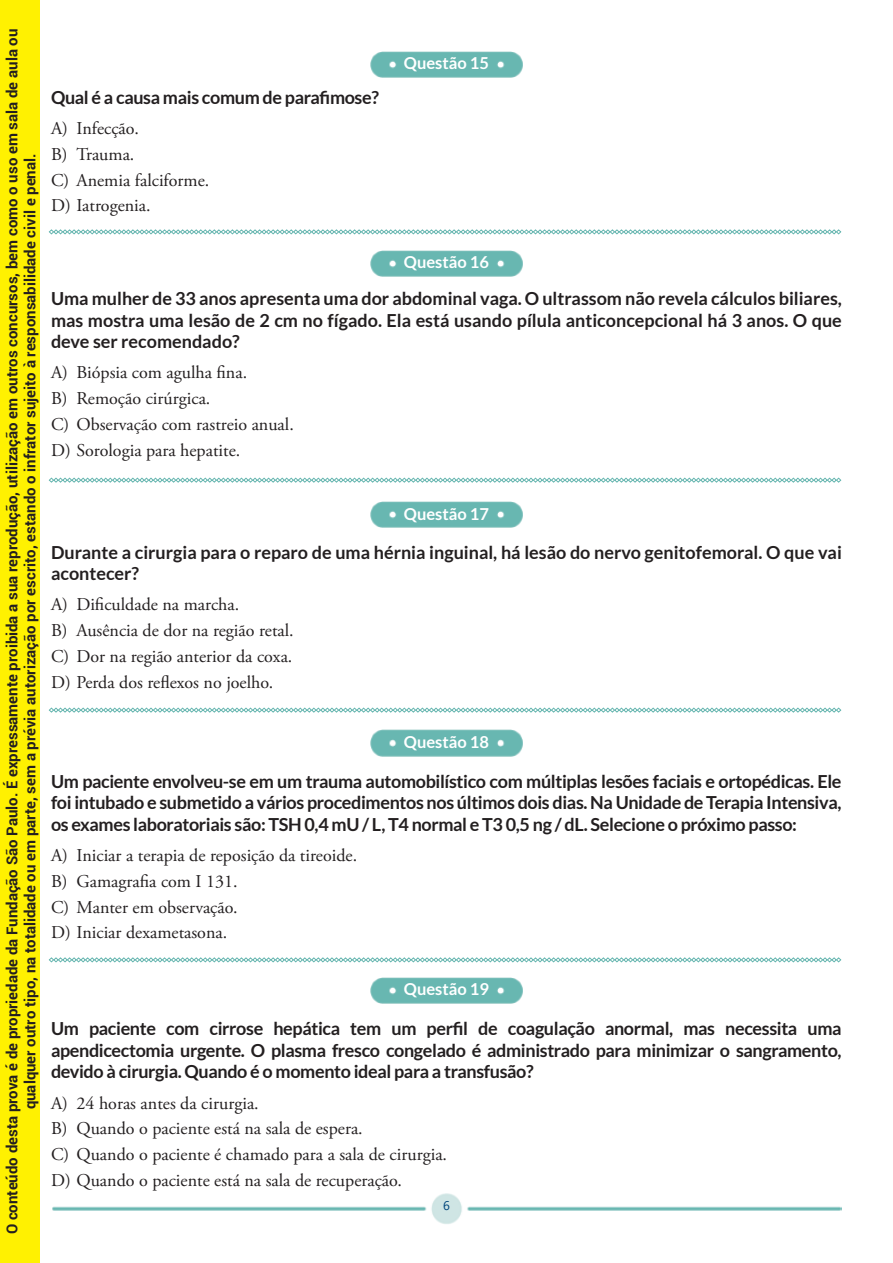
<style>
.page{position:relative;width:893px;height:1263px;background:#fff}
.page>*{position:absolute;margin:0;border:0;box-sizing:border-box;transform-origin:0 0}
.Alternativas{font:700 18px/21.6px "Lato";letter-spacing:-.015em;color:#231f20;text-align:justify}
.Alternativas-2{font:18px "Adobe Garamond Pro";color:#231f20}
.t1{font:700 16.5px "Lato";color:#fff}
.t2{font:700 15px/18px "Roboto";color:#231f20;text-align:center}
.t3{font:12.6px "Segoe UI";color:#00467c}
</style>
<div class="page">
<img style="left:52px;top:1193px;width:790px;height:31px">
<img style="left:370px;top:51px;width:153px;height:26px">
<img style="left:370px;top:250px;width:153px;height:27px">
<img style="left:370px;top:501px;width:153px;height:27px">
<img style="left:370px;top:729px;width:153px;height:27px">
<img style="left:370px;top:977px;width:153px;height:27px">
<svg style="left:49px;top:229px;width:792px;height:5px"></svg>
<svg style="left:49px;top:478px;width:792px;height:5px"></svg>
<svg style="left:49px;top:708px;width:792px;height:5px"></svg>
<svg style="left:49px;top:957px;width:792px;height:5px"></svg>
<div style="left:0;top:0;width:40px;height:1263px;background:#fff101"></div>
<p class="t2" style="left:3px;top:1234px;width:1207px;rotate:-90deg">O conteúdo desta prova é de propriedade da Fundação São Paulo. É expressamente proibida a sua reprodução, utilização em outros concursos, bem como o uso em sala de aula ou qualquer outro tipo, na totalidade ou em parte, sem a prévia autorização por escrito, estando o infrator sujeito à responsabilidade civil e penal.</p>
<p class="Alternativas" style="left:51px;top:86px;width:329px">Qual é a causa mais comum de parafimose?</p>
<p class="Alternativas-2" style="left:51px;top:117px;width:89px">A) Infecção.</p>
<p class="Alternativas-2" style="left:51px;top:143px;width:85px">B) Trauma.</p>
<p class="Alternativas-2" style="left:51px;top:169px;width:160px">C) Anemia falciforme.</p>
<p class="Alternativas-2" style="left:51px;top:195px;width:101px">D) Iatrogenia.</p>
<p class="t1" style="left:404px;top:54px;width:87px">Questão 15</p>
<p class="t1" style="left:404px;top:253px;width:87px">Questão 16</p>
<p class="Alternativas" style="left:51px;top:288px;width:792px">Uma mulher de 33 anos apresenta uma dor abdominal vaga. O ultrassom não revela cálculos biliares, mas mostra uma lesão de 2 cm no fígado. Ela está usando pílula anticoncepcional há 3 anos. O que deve ser recomendado?</p>
<p class="Alternativas-2" style="left:51px;top:362px;width:198px">A) Biópsia com agulha fina.</p>
<p class="Alternativas-2" style="left:51px;top:388px;width:161px">B) Remoção cirúrgica.</p>
<p class="Alternativas-2" style="left:51px;top:414px;width:244px">C) Observação com rastreio anual.</p>
<p class="Alternativas-2" style="left:51px;top:439px;width:191px">D) Sorologia para hepatite.</p>
<p class="t1" style="left:404px;top:504px;width:87px">Questão 17</p>
<p class="Alternativas" style="left:51px;top:541px;width:792px">Durante a cirurgia para o reparo de uma hérnia inguinal, há lesão do nervo genitofemoral. O que vai acontecer?</p>
<p class="Alternativas-2" style="left:51px;top:594px;width:190px">A) Dificuldade na marcha.</p>
<p class="Alternativas-2" style="left:51px;top:619px;width:244px">B) Ausência de dor na região retal.</p>
<p class="Alternativas-2" style="left:51px;top:645px;width:243px">C) Dor na região anterior da coxa.</p>
<p class="Alternativas-2" style="left:51px;top:671px;width:224px">D) Perda dos reflexos no joelho.</p>
<p class="t1" style="left:404px;top:732px;width:87px">Questão 18</p>
<p class="Alternativas" style="left:51px;top:770px;width:792px">Um paciente envolveu-se em um trauma automobilístico com múltiplas lesões faciais e ortopédicas. Ele foi intubado e submetido a vários procedimentos nos últimos dois dias. Na Unidade de Terapia Intensiva, os exames laboratoriais são: TSH 0,4 mU / L, T4 normal e T3 0,5 ng / dL. Selecione o próximo passo:</p>
<p class="Alternativas-2" style="left:51px;top:844px;width:308px">A) Iniciar a terapia de reposição da tireoide.</p>
<p class="Alternativas-2" style="left:51px;top:870px;width:188px">B) Gamagrafia com I 131.</p>
<p class="Alternativas-2" style="left:51px;top:896px;width:188px">C) Manter em observação.</p>
<p class="Alternativas-2" style="left:51px;top:922px;width:178px">D) Iniciar dexametasona.</p>
<p class="t1" style="left:404px;top:980px;width:87px">Questão 19</p>
<p class="Alternativas" style="left:51px;top:1018px;width:792px">Um paciente com cirrose hepática tem um perfil de coagulação anormal, mas necessita uma apendicectomia urgente. O plasma fresco congelado é administrado para minimizar o sangramento, devido à cirurgia. Quando é o momento ideal para a transfusão?</p>
<p class="Alternativas-2" style="left:51px;top:1092px;width:209px">A) 24 horas antes da cirurgia.</p>
<p class="Alternativas-2" style="left:51px;top:1118px;width:313px">B) Quando o paciente está na sala de espera.</p>
<p class="Alternativas-2" style="left:51px;top:1144px;width:398px">C) Quando o paciente é chamado para a sala de cirurgia.</p>
<p class="Alternativas-2" style="left:51px;top:1169px;width:353px">D) Quando o paciente está na sala de recuperação.</p>
<p class="t3" style="left:443px;top:1195px;width:8px">6</p>
</div>
